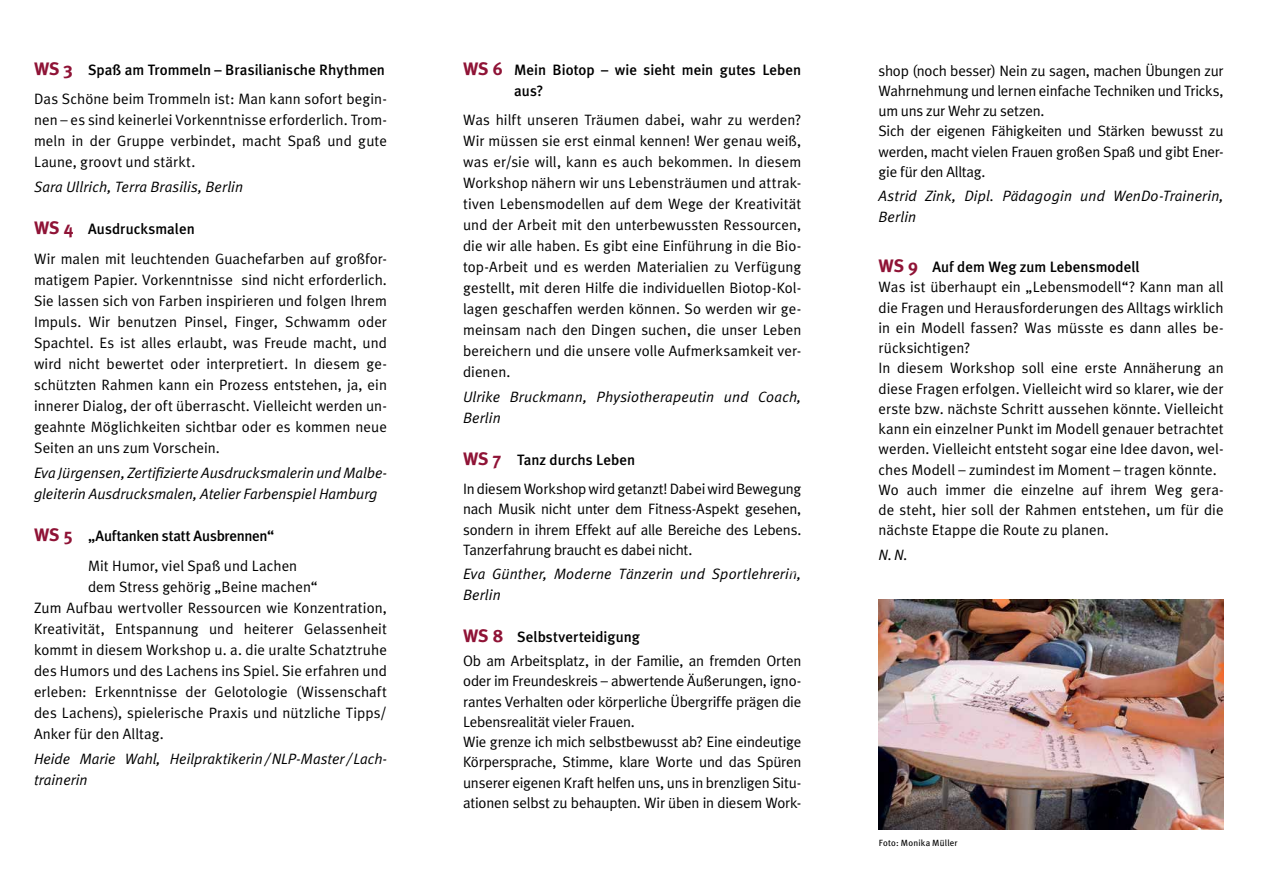
<style>
.page{position:relative;width:1263px;height:893px;background:#fff}
.page>*{position:absolute;margin:0;border:0;box-sizing:border-box;transform-origin:0 0}
.t1{font:15px/20.2px "Meta Plus Normal";color:#000;text-align:justify}
.t2{font:italic 15px/21px "Meta Plus Normal";letter-spacing:.005em;color:#000}
.t3{font:500 15px/21px "Meta Plus";color:#000}
.t4{font:500 15px "Meta Plus";letter-spacing:-.02em;color:#000}
.t5{font:9px "Meta Plus";letter-spacing:.02em;color:#000}
.s1{font-weight:700;font-size:18px;color:#8f1336}
</style>
<div class="page">
<img style="left:878px;top:599px;width:345px;height:230px">
<p class="t3" style="left:34px;top:59px;width:352px"><span class="s1">WS 3</span> Spaß am Trommeln – Brasilianische Rhythmen</p>
<p class="t1" style="left:34px;top:88px;width:354px;line-height:21px">Das Schöne beim Trommeln ist: Man kann sofort begin&shy;nen – es sind keinerlei Vorkenntnisse erforderlich. Trom&shy;meln in der Gruppe verbindet, macht Spaß und gute Laune, groovt und stärkt.</p>
<p class="t2" style="left:34px;top:177px;width:211px">Sara Ullrich, Terra Brasilis, Berlin</p>
<p class="t3" style="left:34px;top:219px;width:162px"><span class="s1">WS 4</span> Ausdrucksmalen</p>
<p class="t1" style="left:34px;top:248px;width:354px;line-height:21px">Wir malen mit leuchtenden Guachefarben auf großfor&shy;matigem Papier. Vorkenntnisse sind nicht erforderlich.<br>Sie lassen sich von Farben inspirieren und folgen Ihrem Impuls. Wir benutzen Pinsel, Finger, Schwamm oder Spachtel. Es ist alles erlaubt, was Freude macht, und wird nicht bewertet oder interpretiert. In diesem ge&shy;schützten Rahmen kann ein Prozess entstehen, ja, ein innerer Dialog, der oft überrascht. Vielleicht werden un&shy;geahnte Möglichkeiten sichtbar oder es kommen neue Seiten an uns zum Vorschein.</p>
<p class="t2" style="left:34px;top:462px;width:354px">Eva Jürgensen, Zertifizierte Ausdrucksmalerin und Malbe&shy;gleiterin Ausdrucksmalen, Atelier Farbenspiel Hamburg</p>
<p class="t4" style="left:34px;top:527px;width:242px"><span class="s1">WS 5</span> „Auftanken statt Ausbrennen“</p>
<p class="t1" style="left:88px;top:555px;width:211px">Mit Humor, viel Spaß und Lachen</p>
<p class="t1" style="left:88px;top:576px;width:231px">dem Stress gehörig „Beine machen“</p>
<p class="t1" style="left:34px;top:597px;width:354px">Zum Aufbau wertvoller Ressourcen wie Konzentration,</p>
<p class="t1" style="left:34px;top:618px;width:354px">Kreativität, Entspannung und heiterer Gelassenheit</p>
<p class="t1" style="left:34px;top:639px;width:354px">kommt in diesem Workshop u. a. die uralte Schatztruhe</p>
<p class="t1" style="left:34px;top:660px;width:354px">des Humors und des Lachens ins Spiel. Sie erfahren und</p>
<p class="t1" style="left:34px;top:681px;width:354px">erleben: Erkenntnisse der Gelotologie (Wissenschaft</p>
<p class="t1" style="left:34px;top:702px;width:354px">des Lachens), spielerische Praxis und nützliche Tipps/</p>
<p class="t1" style="left:34px;top:723px;width:131px">Anker für den Alltag.</p>
<p class="t2" style="left:34px;top:748px;width:354px">Heide Marie Wahl, Heilpraktikerin/ NLP-Master/ Lach&shy;trainerin</p>
<p class="t3" style="left:514px;top:59px;width:289px;text-indent:-51px"><span class="s1">WS 6</span> Mein Biotop – wie sieht mein gutes Leben aus?</p>
<p class="t1" style="left:463px;top:109px;width:340px;line-height:21px">Was hilft unseren Träumen dabei, wahr zu werden?<br>Wir müssen sie erst einmal kennen! Wer genau weiß, was er/sie will, kann es auch bekommen. In diesem Workshop nähern wir uns Lebensträumen und attrak&shy;tiven Lebensmodellen auf dem Wege der Kreativität und der Arbeit mit den unterbewussten Ressourcen, die wir alle haben. Es gibt eine Einführung in die Bio&shy;top-Arbeit und es werden Materialien zu Verfügung gestellt, mit deren Hilfe die individuellen Biotop-Kol&shy;lagen geschaffen werden können. So werden wir ge&shy;meinsam nach den Dingen suchen, die unser Leben bereichern und die unsere volle Aufmerksamkeit ver&shy;dienen.</p>
<p class="t2" style="left:463px;top:387px;width:340px">Ulrike Bruckmann, Physiotherapeutin und Coach,<br>Berlin</p>
<p class="t3" style="left:463px;top:450px;width:174px"><span class="s1">WS 7</span> Tanz durchs Leben</p>
<p class="t1" style="left:463px;top:479px;width:340px">In diesem Workshop wird getanzt! Dabei wird Bewegung nach Musik nicht unter dem Fitness-Aspekt gesehen, sondern in ihrem Effekt auf alle Bereiche des Lebens.<br>Tanzerfahrung braucht es dabei nicht.</p>
<p class="t2" style="left:463px;top:564px;width:340px;line-height:20.2px">Eva Günther, Moderne Tänzerin und Sportlehrerin,<br>Berlin</p>
<p class="t3" style="left:463px;top:626px;width:178px"><span class="s1">WS 8</span> Selbstverteidigung</p>
<p class="t1" style="left:463px;top:651px;width:340px;text-align:left">Ob am Arbeitsplatz, in der Familie, an fremden Orten oder im Freundeskreis – abwertende Äußerungen, igno&shy;rantes Verhalten oder körperliche Übergriffe prägen die Lebensrealität vieler Frauen.<br>Wie grenze ich mich selbstbewusst ab? Eine eindeutige Körpersprache, Stimme, klare Worte und das Spüren unserer eigenen Kraft helfen uns, uns in brenzligen Situ&shy;ationen selbst zu behaupten. Wir üben in diesem Work-</p>
<p class="t1" style="left:878px;top:60px;width:347px;text-align:left">shop (noch besser) Nein zu sagen, machen Übungen zur Wahrnehmung und lernen einfache Techniken und Tricks, um uns zur Wehr zu setzen.<br>Sich der eigenen Fähigkeiten und Stärken bewusst zu werden, macht vielen Frauen großen Spaß und gibt Ener&shy;gie für den Alltag.</p>
<p class="t2" style="left:878px;top:186px;width:347px;line-height:20.2px">Astrid Zink, Dipl. Pädagogin und WenDo-Trainerin,<br>Berlin</p>
<p class="t3" style="left:878px;top:256px;width:263px"><span class="s1">WS 9</span> Auf dem Weg zum Lebensmodell</p>
<p class="t1" style="left:878px;top:277px;width:347px;text-align:left">Was ist überhaupt ein „Lebensmodell“? Kann man all die Fragen und Herausforderungen des Alltags wirklich in ein Modell fassen? Was müsste es dann alles be&shy;rücksichtigen?<br>In diesem Workshop soll eine erste Annäherung an diese Fragen erfolgen. Vielleicht wird so klarer, wie der erste bzw. nächste Schritt aussehen könnte. Vielleicht kann ein einzelner Punkt im Modell genauer betrachtet werden. Vielleicht entsteht sogar eine Idee davon, wel&shy;ches Modell – zumindest im Moment – tragen könnte.<br>Wo auch immer die einzelne auf ihrem Weg gera&shy;de steht, hier soll der Rahmen entstehen, um für die nächste Etappe die Route zu planen.</p>
<p class="t2" style="left:878px;top:544px;width:31px">N.N.</p>
<p class="t5" style="left:879px;top:838px;width:80px">Foto: Monika Müller</p>
</div>
